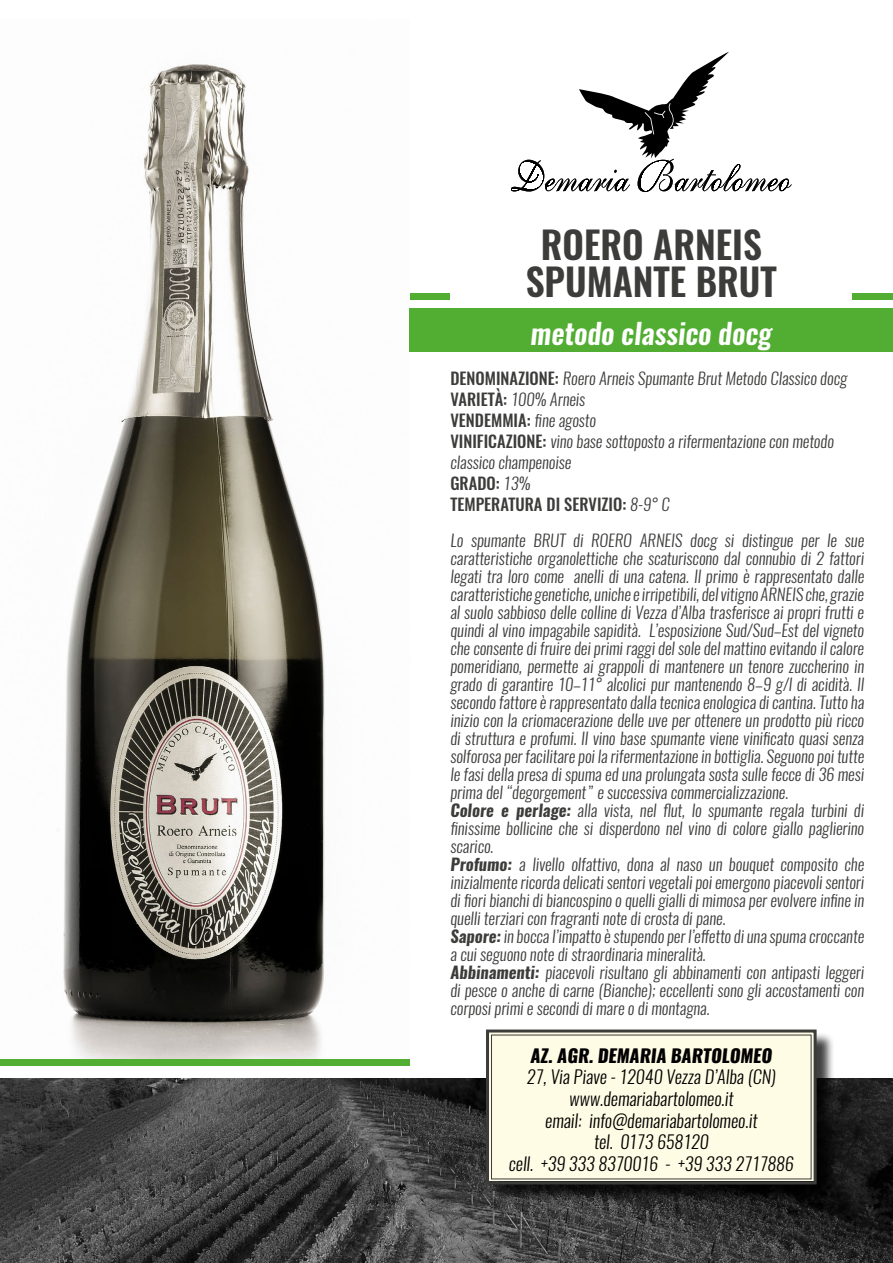
<style>
.page{position:relative;width:893px;height:1263px;background:#fff}
.page>*{position:absolute;margin:0;border:0;box-sizing:border-box;transform-origin:0 0}
.t1{font:600 37.5px/37.5px "Oswald";color:#3c3c3b;text-align:center}
.t2{font:italic 600 28.5px "Oswald";color:#fff}
.t3{font:italic 300 18px/21.6px "Oswald";color:#000;text-align:center}
.t4{font:italic 800 18px "Oswald";color:#000}
.t5{font:italic 300 16.5px/18px "Oswald";color:#3c3c3b}
.s1{font-weight:500;font-style:normal}
.s2{font-weight:700}
</style>
<div class="page">
<img style="left:0;top:64px;width:410px;height:996px">
<img style="left:0;top:1078px;width:893px;height:185px">
<div style="left:489px;top:1032px;width:346px;height:171px;background:#000;opacity:.75"></div>
<svg style="left:484px;top:1029px;width:334px;height:157px;background:#ebe9d4"></svg>
<div style="left:0;top:1060px;width:410px;height:6px;background:#52ae32"></div>
<div style="left:410px;top:293px;width:483px;height:6px;background:#52ae32"></div>
<div style="left:450px;top:219px;width:402px;height:87px;background:#fff"></div>
<div style="left:410px;top:309px;width:483px;height:43px;background:#52ae32"></div>
<svg style="left:511px;top:52px;width:281px;height:140px"></svg>
<h1 class="t1" style="left:526px;top:227px;width:253px">ROERO ARNEIS<br>SPUMANTE BRUT</h1>
<h2 class="t2" style="left:531px;top:313px;width:243px">metodo classico docg</h2>
<p class="t5" style="left:450px;top:368px;width:398px;line-height:21px"><span class="s1">DENOMINAZIONE:</span> Roero Arneis Spumante Brut Metodo Classico docg <span class="s1">VARIETÀ:</span> 100% Arneis<br><span class="s1">VENDEMMIA:</span> fine agosto<br><span class="s1">VINIFICAZIONE:</span> vino base sottoposto a rifermentazione con metodo classico champenoise<br><span class="s1">GRADO:</span> 13%<br><span class="s1">TEMPERATURA DI SERVIZIO:</span> 8-9° C</p>
<p class="t5" style="left:450px;top:531px;width:415px">Lo spumante BRUT di ROERO ARNEIS docg si distingue per le sue caratteristiche organolettiche che scaturiscono dal connubio di 2 fattori legati tra loro come anelli di una catena. Il primo è rappresentato dalle caratteristiche genetiche, uniche e irripetibili, del vitigno ARNEIS che, grazie al suolo sabbioso delle colline di Vezza d’Alba trasferisce ai propri frutti e quindi al vino impagabile sapidità. L’esposizione Sud/Sud–Est del vigneto che consente di fruire dei primi raggi del sole del mattino evitando il calore pomeridiano, permette ai grappoli di mantenere un tenore zuccherino in grado di garantire 10–11° alcolici pur mantenendo 8–9 g/l di acidità. Il secondo fattore è rappresentato dalla tecnica enologica di cantina. Tutto ha inizio con la criomacerazione delle uve per ottenere un prodotto più ricco di struttura e profumi. Il vino base spumante viene vinificato quasi senza solforosa per facilitare poi la rifermentazione in bottiglia. Seguono poi tutte le fasi della presa di spuma ed una prolungata sosta sulle fecce di 36 mesi prima del “degorgement” e successiva commercializzazione.<br><span class="s2">Colore e perlage:</span> alla vista, nel flut, lo spumante regala turbini di finissime bollicine che si disperdono nel vino di colore giallo paglierino scarico.<br><span class="s2">Profumo:</span> a livello olfattivo, dona al naso un bouquet composito che inizialmente ricorda delicati sentori vegetali poi emergono piacevoli sentori di fiori bianchi di biancospino o quelli gialli di mimosa per evolvere infine in quelli terziari con fragranti note di crosta di pane.<br><span class="s2">Sapore:</span> in bocca l’impatto è stupendo per l’effetto di una spuma croccante a cui seguono note di straordinaria mineralità.<br><span class="s2">Abbinamenti:</span> piacevoli risultano gli abbinamenti con antipasti leggeri di pesce o anche di carne (Bianche); eccellenti sono gli accostamenti con corposi primi e secondi di mare o di montagna.</p>
<p class="t4" style="left:530px;top:1043px;width:243px">AZ. AGR. DEMARIA BARTOLOMEO</p>
<p class="t3" style="left:509px;top:1066px;width:286px">27, Via Piave - 12040 Vezza D’Alba (CN) www.demariabartolomeo.it<br>email: info@demariabartolomeo.it<br>tel. 0173 658120<br>cell. +39 333 8370016 - +39 333 2717886</p>
</div>
